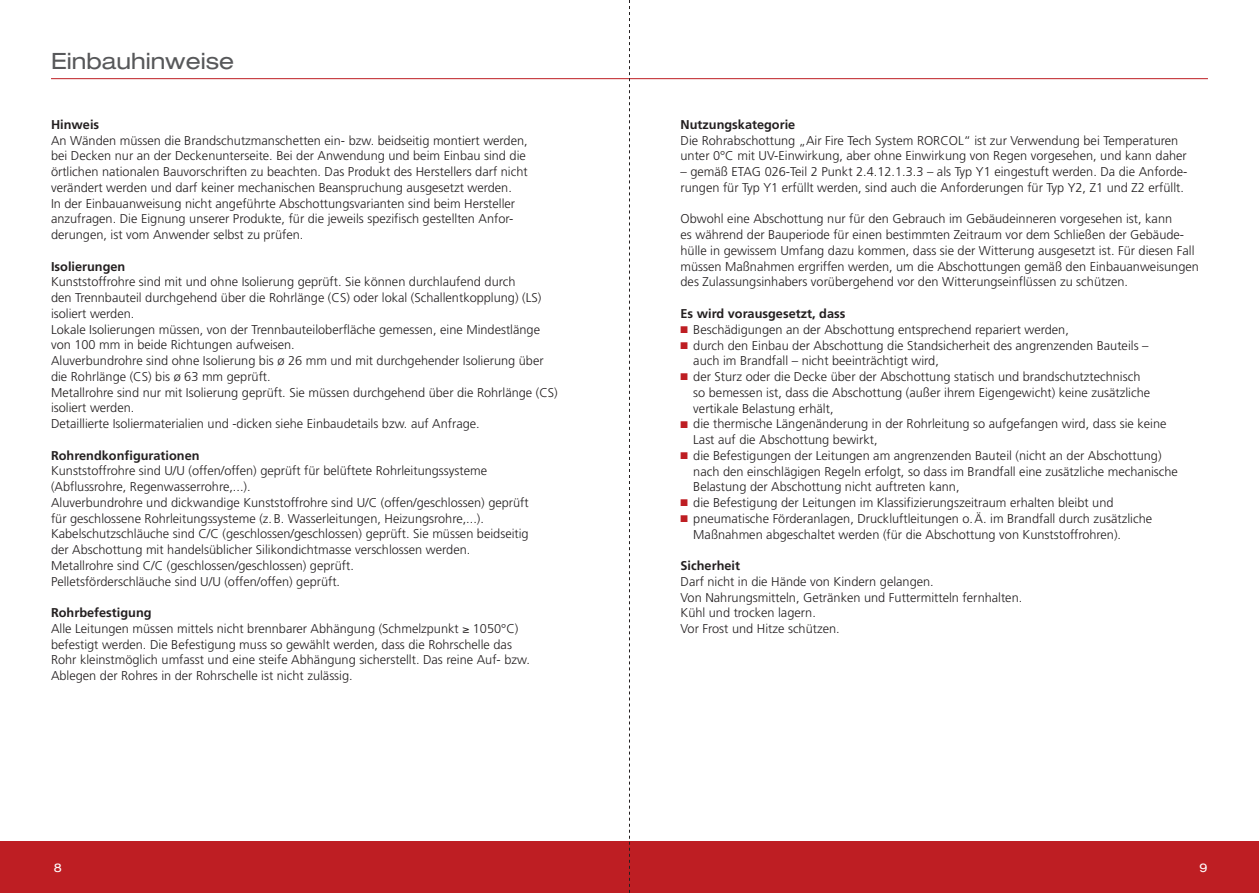
<style>
.page{position:relative;width:1259px;height:893px;background:#fff}
.page>*{position:absolute;margin:0;border:0;box-sizing:border-box;transform-origin:0 0}
.t1{font:expanded 22.5px "Helvetica Neue";color:#57585a}
.t2{font:300 12.75px/15.8px "Frutiger";color:#231f20}
.t3{font:700 12.75px "Frutiger";color:#231f20}
.t4{font:expanded 12px "Helvetica Neue";color:#fff}
.s1{font-weight:700}
.s2{color:#be1e23}
</style>
<div class="page">
<div style="left:0;top:842px;width:1259px;height:51px;background:#be1e23"></div>
<hr style="left:51px;top:78px;width:1157px;height:1px;background:#be1e23">
<svg style="left:629px;top:0;width:1px;height:893px"></svg>
<h1 class="t1" style="left:51px;top:47px;width:184px">Einbauhinweise</h1>
<p class="t3" style="left:51px;top:117px;width:50px">Hinweis</p>
<p class="t2" style="left:51px;top:132px;width:478px">An Wänden müssen die Brandschutzmanschetten ein- bzw. beidseitig montiert werden, bei Decken nur an der Deckenunterseite. Bei der Anwendung und beim Einbau sind die örtlichen nationalen Bauvorschriften zu beachten. Das Produkt des Herstellers darf nicht verändert werden und darf keiner mechanischen Beanspruchung ausgesetzt werden.<br>In der Einbauanweisung nicht angeführte Abschottungsvarianten sind beim Hersteller anzufragen. Die Eignung unserer Produkte, für die jeweils spezifisch gestellten Anfor&shy;derungen, ist vom Anwender selbst zu prüfen.</p>
<p class="t3" style="left:51px;top:259px;width:76px">Isolierungen</p>
<p class="t2" style="left:51px;top:274px;width:508px">Kunststoffrohre sind mit und ohne Isolierung geprüft. Sie können durchlaufend durch<br>den Trennbauteil durchgehend über die Rohrlänge (CS) oder lokal (Schallentkopplung) (LS) isoliert werden.<br>Lokale Isolierungen müssen, von der Trennbauteiloberfläche gemessen, eine Mindestlänge von 100 mm in beide Richtungen aufweisen.<br>Aluverbundrohre sind ohne Isolierung bis ø 26 mm und mit durchgehender Isolierung über die Rohrlänge (CS) bis ø 63 mm geprüft.<br>Metallrohre sind nur mit Isolierung geprüft. Sie müssen durchgehend über die Rohrlänge (CS) isoliert werden.<br>Detaillierte Isoliermaterialien und -dicken siehe Einbaudetails bzw. auf Anfrage.</p>
<p class="t3" style="left:51px;top:448px;width:150px">Rohrendkonfigurationen</p>
<p class="t2" style="left:51px;top:463px;width:479px">Kunststoffrohre sind U/U (offen/offen) geprüft für belüftete Rohrleitungssysteme (Abflussrohre, Regenwasserrohre,...).<br>Aluverbundrohre und dickwandige Kunststoffrohre sind U/C (offen/geschlossen) geprüft für geschlossene Rohrleitungssysteme (z.B. Wasserleitungen, Heizungsrohre,...).<br>Kabelschutzschläuche sind C/C (geschlossen/geschlossen) geprüft. Sie müssen beidseitig der Abschottung mit handelsüblicher Silikondichtmasse verschlossen werden.<br>Metallrohre sind C/C (geschlossen/geschlossen) geprüft.<br>Pelletsförderschläuche sind U/U (offen/offen) geprüft.</p>
<p class="t2" style="left:51px;top:605px;width:480px"><span class="s1">Rohrbefestigung<br></span>Alle Leitungen müssen mittels nicht brennbarer Abhängung (Schmelzpunkt ≥ 1050°C) befestigt werden. Die Befestigung muss so gewählt werden, dass die Rohrschelle das Rohr kleinstmöglich umfasst und eine steife Abhängung sicherstellt. Das reine Auf- bzw.<br>Ablegen der Rohres in der Rohrschelle ist nicht zulässig.</p>
<p class="t3" style="left:680px;top:117px;width:116px">Nutzungskategorie</p>
<p class="t2" style="left:680px;top:132px;width:508px">Die Rohrabschottung „Air Fire Tech System RORCOL“ ist zur Verwendung bei Temperaturen unter 0°C mit UV-Einwirkung, aber ohne Einwirkung von Regen vorgesehen, und kann daher</p>
<p class="t2" style="left:680px;top:164px;width:507px">– gemäß ETAG 026-Teil 2 Punkt 2.4.12.1.3.3 – als Typ Y1 eingestuft werden. Da die Anforde&shy;rungen für Typ Y1 erfüllt werden, sind auch die Anforderungen für Typ Y2, Z1 und Z2 erfüllt.</p>
<p class="t2" style="left:680px;top:211px;width:520px">Obwohl eine Abschottung nur für den Gebrauch im Gebäudeinneren vorgesehen ist, kann<br>es während der Bauperiode für einen bestimmten Zeitraum vor dem Schließen der Gebäude&shy;hülle in gewissem Umfang dazu kommen, dass sie der Witterung ausgesetzt ist. Für diesen Fall müssen Maßnahmen ergriffen werden, um die Abschottungen gemäß den Einbauanweisungen des Zulassungsinhabers vorübergehend vor den Witterungseinflüssen zu schützen.</p>
<p class="t3" style="left:680px;top:306px;width:166px">Es wird vorausgesetzt, dass</p>
<p class="t2" style="left:680px;top:321px;width:390px"><span class="s2">■</span> Beschädigungen an der Abschottung entsprechend repariert werden,</p>
<p class="t2" style="left:693px;top:337px;width:457px;text-indent:-13px"><span class="s2">■</span> durch den Einbau der Abschottung die Standsicherheit des angrenzenden Bauteils – auch im Brandfall – nicht beeinträchtigt wird,</p>
<p class="t2" style="left:693px;top:369px;width:458px;text-indent:-13px"><span class="s2">■</span> der Sturz oder die Decke über der Abschottung statisch und brandschutztechnisch so bemessen ist, dass die Abschottung (außer ihrem Eigengewicht) keine zusätzliche vertikale Belastung erhält,</p>
<p class="t2" style="left:693px;top:416px;width:475px;text-indent:-13px"><span class="s2">■</span> die thermische Längenänderung in der Rohrleitung so aufgefangen wird, dass sie keine<br>Last auf die Abschottung bewirkt,</p>
<p class="t2" style="left:693px;top:447px;width:486px;text-indent:-13px"><span class="s2">■</span> die Befestigungen der Leitungen am angrenzenden Bauteil (nicht an der Abschottung) nach den einschlägigen Regeln erfolgt, so dass im Brandfall eine zusätzliche mechanische<br>Belastung der Abschottung nicht auftreten kann,</p>
<p class="t2" style="left:680px;top:495px;width:434px"><span class="s2">■</span> die Befestigung der Leitungen im Klassifizierungszeitraum erhalten bleibt und</p>
<p class="t2" style="left:693px;top:510px;width:460px;text-indent:-13px"><span class="s2">■</span> pneumatische Förderanlagen, Druckluftleitungen o.Ä. im Brandfall durch zusätzliche<br>Maßnahmen abgeschaltet werden (für die Abschottung von Kunststoffrohren).</p>
<p class="t3" style="left:680px;top:558px;width:61px">Sicherheit</p>
<p class="t2" style="left:680px;top:573px;width:343px">Darf nicht in die Hände von Kindern gelangen.<br>Von Nahrungsmitteln, Getränken und Futtermitteln fernhalten.<br>Kühl und trocken lagern.<br>Vor Frost und Hitze schützen.</p>
<p class="t4" style="left:54px;top:861px;width:10px">8</p>
<p class="t4" style="left:1199px;top:861px;width:10px">9</p>
</div>
